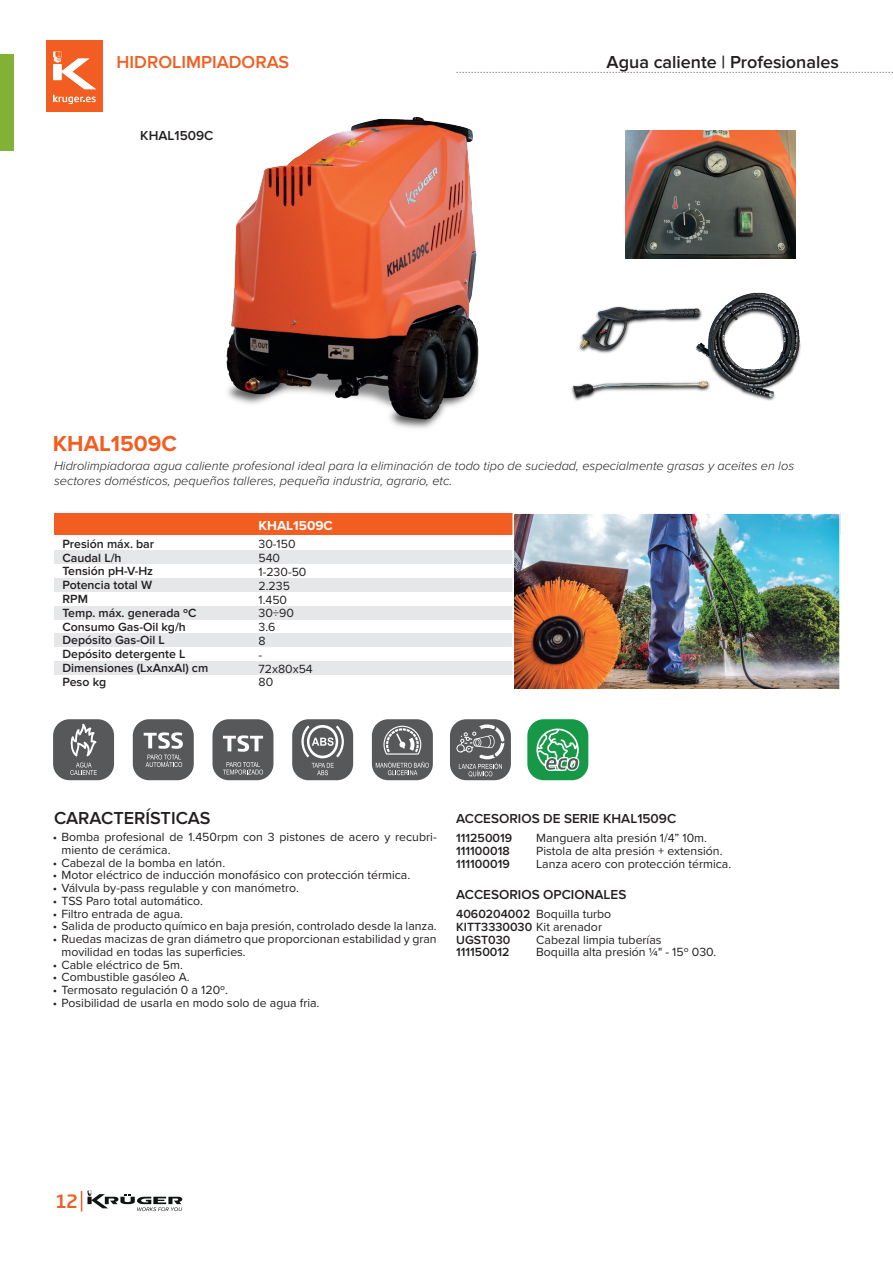
<style>
.page{position:relative;width:893px;height:1263px;background:#fff}
.page>*{position:absolute;margin:0;border:0;box-sizing:border-box;transform-origin:0 0}
.t1{font:700 22.5px "Proxima Nova";color:#f25e21}
.t2{font:600 18px "Proxima Nova";color:#231f20}
.t3{font:600 18px "Proxima Nova";color:#f25e21}
.t4{font:500 18px "Soho Gothic Pro";color:#f25e21}
.t5{font:600 13.5px "Proxima Nova";color:#231f20}
.t6{font:700 13.5px "Proxima Nova";color:#fff}
.t7{font:italic 300 12.75px/15px "Proxima Nova";color:#231f20}
.t8{font:12.3px/13.8px "Proxima Nova";color:#231f20}
.t9{font:600 12.3px/13.8px "Proxima Nova";color:#231f20}
.s1{font-weight:400}
</style>
<div class="page">
<div style="left:46px;top:40px;width:57px;height:71px;background:#f25e21"></div>
<svg style="left:53px;top:95px;width:43px;height:9px"></svg>
<svg style="left:53px;top:51px;width:43px;height:38px"></svg>
<svg style="left:456px;top:72px;width:437px;height:1px"></svg>
<svg style="left:81px;top:1190px;width:102px;height:21px"></svg>
<div style="left:0;top:54px;width:13px;height:96px;background:#81b236"></div>
<img style="left:226px;top:116px;width:253px;height:313px">
<div style="left:54px;top:550px;width:785px;height:14px;background:#e6e7e9"></div>
<div style="left:54px;top:578px;width:785px;height:14px;background:#e6e7e9"></div>
<div style="left:54px;top:606px;width:785px;height:14px;background:#e6e7e9"></div>
<div style="left:54px;top:633px;width:785px;height:14px;background:#e6e7e9"></div>
<div style="left:54px;top:661px;width:785px;height:14px;background:#e6e7e9"></div>
<div style="left:54px;top:513px;width:786px;height:22px;background:#f25e21"></div>
<img style="left:512px;top:513px;width:329px;height:176px">
<div style="left:53px;top:719px;width:61px;height:61px;background:#57585a;border-radius:16px"></div>
<svg style="left:70px;top:762px;width:27px;height:13px"></svg>
<svg style="left:70px;top:724px;width:26px;height:32px"></svg>
<div style="left:133px;top:719px;width:61px;height:61px;background:#57585a;border-radius:16px"></div>
<svg style="left:144px;top:732px;width:39px;height:35px"></svg>
<div style="left:212px;top:719px;width:61px;height:61px;background:#57585a;border-radius:16px"></div>
<svg style="left:223px;top:762px;width:40px;height:12px"></svg>
<svg style="left:223px;top:735px;width:40px;height:17px"></svg>
<div style="left:292px;top:719px;width:61px;height:61px;background:#57585a;border-radius:16px"></div>
<svg style="left:301px;top:725px;width:43px;height:50px"></svg>
<div style="left:372px;top:719px;width:61px;height:61px;background:#57585a;border-radius:16px"></div>
<svg style="left:383px;top:725px;width:38px;height:30px"></svg>
<svg style="left:376px;top:761px;width:53px;height:14px"></svg>
<div style="left:450px;top:719px;width:61px;height:61px;background:#57585a;border-radius:16px"></div>
<svg style="left:456px;top:724px;width:48px;height:53px"></svg>
<div style="left:527px;top:719px;width:61px;height:61px;background:#169847;border-radius:16px"></div>
<svg style="left:536px;top:728px;width:43px;height:43px"></svg>
<img style="left:625px;top:131px;width:170px;height:127px">
<img style="left:571px;top:292px;width:230px;height:109px">
<h2 class="t3" style="left:117px;top:52px;width:174px">HIDROLIMPIADORAS</h2>
<p class="t5" style="left:140px;top:128px;width:75px">KHAL1509C</p>
<h2 class="t2" style="left:607px;top:52px;width:234px">Agua caliente | Profesionales</h2>
<h1 class="t1" style="left:53px;top:426px;width:125px">KHAL1509C</h1>
<p class="t7" style="left:54px;top:459px;width:742px">Hidrolimpiadoraa agua caliente profesional ideal para la eliminación de todo tipo de suciedad, especialmente grasas y aceites en los sectores domésticos, pequeños talleres, pequeña industria, agrario, etc.</p>
<p class="t6" style="left:259px;top:515px;width:76px">KHAL1509C</p>
<p class="t9" style="left:63px;top:537px;width:147px">Presión máx. bar<br>Caudal L/h<br>Tensión pH-V-Hz<br>Potencia total W<br>RPM<br>Temp. máx. generada ºC<br>Consumo Gas-Oil kg/h<br>Depósito Gas-Oil L<br>Depósito detergente L<br>Dimensiones (LxAnxAl) cm<br>Peso kg</p>
<p class="t8" style="left:259px;top:537px;width:56px">30-150<br>540<br>1-230-50<br>2.235<br>1.450<br>30÷90<br>3.6<br>8<br>-<br>72x80x54<br>80</p>
<h2 class="t2" style="left:54px;top:808px;width:158px">CARACTERÍSTICAS</h2>
<p class="t5" style="left:456px;top:811px;width:221px">ACCESORIOS DE SERIE KHAL1509C</p>
<p class="t8" style="left:61px;top:830px;width:377px;line-height:12.8px;text-indent:-9px">• Bomba profesional de 1.450rpm con 3 pistones de acero y recubri&shy;miento de cerámica.</p>
<p class="t8" style="left:53px;top:855px;width:174px">• Cabezal de la bomba en latón.</p>
<p class="t8" style="left:53px;top:868px;width:359px">• Motor eléctrico de inducción monofásico con protección térmica.</p>
<p class="t8" style="left:53px;top:880px;width:248px">• Válvula by-pass regulable y con manómetro.</p>
<p class="t8" style="left:53px;top:893px;width:152px">• TSS Paro total automático.</p>
<p class="t8" style="left:53px;top:906px;width:132px">• Filtro entrada de agua.</p>
<p class="t8" style="left:53px;top:919px;width:385px">• Salida de producto químico en baja presión, controlado desde la lanza.</p>
<p class="t8" style="left:61px;top:932px;width:377px;line-height:12.8px;text-indent:-8px">• Ruedas macizas de gran diámetro que proporcionan estabilidad y gran movilidad en todas las superficies.</p>
<p class="t8" style="left:53px;top:957px;width:131px">• Cable eléctrico de 5m.</p>
<p class="t8" style="left:53px;top:970px;width:138px">• Combustible gasóleo A.</p>
<p class="t8" style="left:53px;top:982px;width:177px">• Termosato regulación 0 a 120º.</p>
<p class="t8" style="left:53px;top:995px;width:268px">• Posibilidad de usarla en modo solo de agua fria.</p>
<p class="t8" style="left:536px;top:831px;width:196px;line-height:12.8px">Manguera alta presión 1/4” 10m.<br>Pistola de alta presión + extensión.<br>Lanza acero con protección térmica.</p>
<p class="t8" style="left:536px;top:906px;width:77px">Boquilla turbo</p>
<p class="t9" style="left:456px;top:920px;width:147px">KITT3330030 <span class="s1">Kit arenador</span></p>
<p class="t8" style="left:536px;top:932px;width:127px">Cabezal limpia tuberías</p>
<p class="t8" style="left:536px;top:945px;width:181px">Boquilla alta presión ¼" - 15º 030.</p>
<p class="t9" style="left:456px;top:832px;width:57px;line-height:12.8px">111250019<br>111100018<br>111100019</p>
<p class="t5" style="left:456px;top:886px;width:172px">ACCESORIOS OPCIONALES</p>
<p class="t9" style="left:456px;top:901px;width:76px;line-height:25.5px">4060204002<br>UGST030</p>
<p class="t9" style="left:456px;top:945px;width:55px">111150012</p>
<h2 class="t4" style="left:56px;top:1187px;width:23px">12</h2>
</div>
